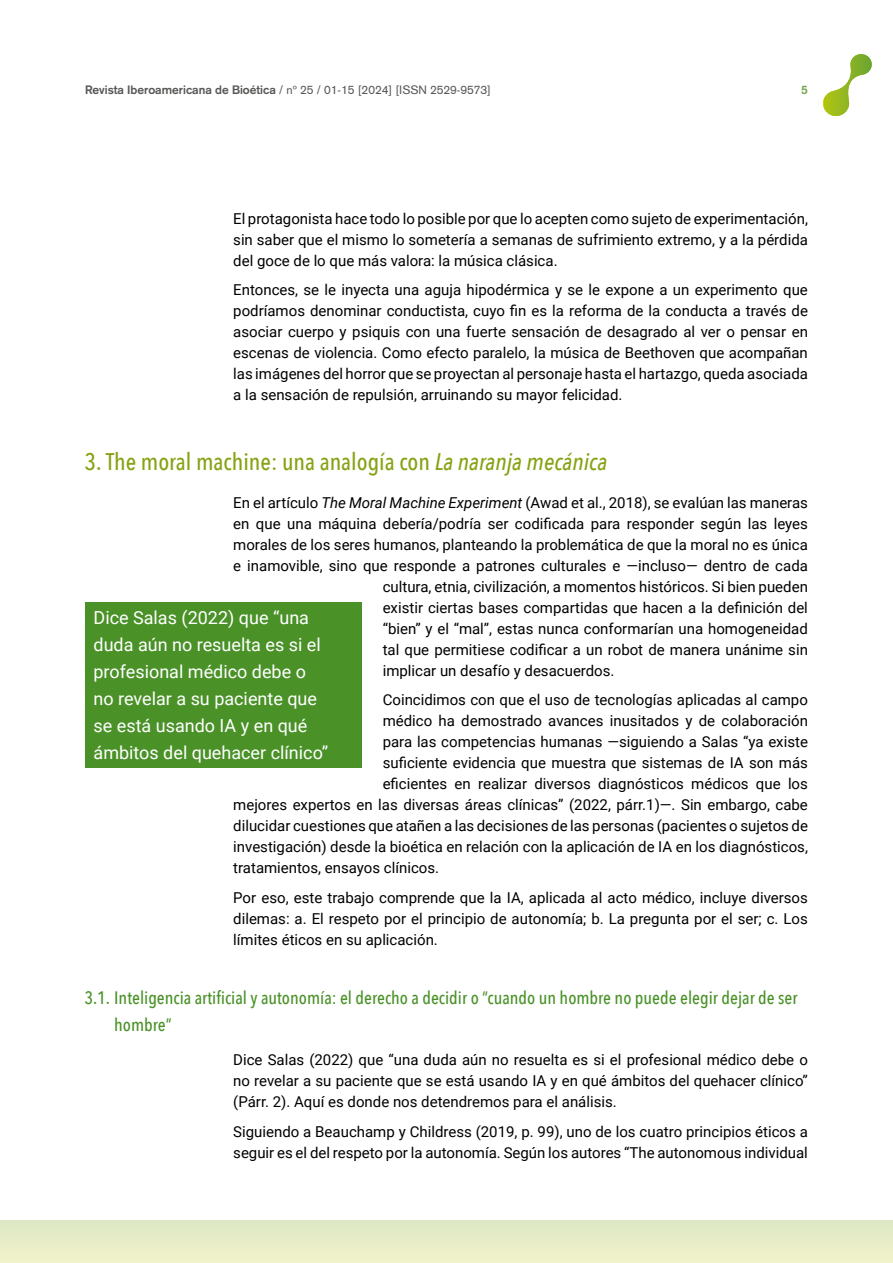
<style>
.page{position:relative;width:893px;height:1263px;background:#fff}
.page>*{position:absolute;margin:0;border:0;box-sizing:border-box;transform-origin:0 0}
.t1{font:500 24px "Avenir Next Condensed";color:#86a315}
.t2{font:18px/27px "Roboto";color:#fff}
.t3{font:500 18px/27px "Avenir Next Condensed";color:#4a9228}
.t4{font:15px/21px "Roboto";color:#000;text-align:justify}
.t5{font:12px "Akzidenz Grotesk";color:#575756}
.t6{font:700 12px "Akzidenz Grotesk";color:#74a54c}
.s1{font-weight:700}
.s2{font-style:italic}
</style>
<div class="page">
<div style="left:0;top:1220px;width:893px;height:43px;background:#e7edc8"></div>
<svg style="left:823px;top:54px;width:49px;height:62px"></svg>
<div style="left:85px;top:602px;width:276px;height:165px;background:#4a9228"></div>
<p class="t5" style="left:85px;top:83px;width:407px"><span class="s1">Revista Iberoamericana de Bioética</span> / nº 25 / 01-15 [2024] [ISSN 2529-9573]</p>
<p class="t6" style="left:801px;top:83px;width:8px">5</p>
<p class="t4" style="left:233px;top:207px;width:576px">El protagonista hace todo lo posible por que lo acepten como sujeto de experimentación, sin saber que el mismo lo sometería a semanas de sufrimiento extremo, y a la pérdida del goce de lo que más valora: la música clásica.</p>
<p class="t4" style="left:233px;top:279px;width:576px">Entonces, se le inyecta una aguja hipodérmica y se le expone a un experimento que podríamos denominar conductista, cuyo fin es la reforma de la conducta a través de asociar cuerpo y psiquis con una fuerte sensación de desagrado al ver o pensar en escenas de violencia. Como efecto paralelo, la música de Beethoven que acompañan las imágenes del horror que se proyectan al personaje hasta el hartazgo, queda asociada a la sensación de repulsión, arruinando su mayor felicidad.</p>
<h1 class="t1" style="left:84px;top:447px;width:524px">3. The moral machine: una analogía con <span class="s2">La naranja mecánica</span></h1>
<p class="t4" style="left:233px;top:491px;width:576px">En el artículo <span class="s2">The Moral Machine Experiment</span> (Awad et al., 2018), se evalúan las maneras</p>
<p class="t4" style="left:233px;top:512px;width:576px">en que una máquina debería/podría ser codificada para responder según las leyes</p>
<p class="t4" style="left:233px;top:533px;width:576px">morales de los seres humanos, planteando la problemática de que la moral no es única</p>
<p class="t4" style="left:233px;top:554px;width:576px">e inamovible, sino que responde a patrones culturales e —incluso— dentro de cada</p>
<p class="t4" style="left:383px;top:575px;width:427px">cultura, etnia, civilización, a momentos históricos. Si bien pueden</p>
<p class="t4" style="left:383px;top:596px;width:427px">existir ciertas bases compartidas que hacen a la definición del</p>
<p class="t4" style="left:383px;top:617px;width:427px">“bien” y el “mal”, estas nunca conformarían una homogeneidad</p>
<p class="t4" style="left:383px;top:638px;width:427px">tal que permitiese codificar a un robot de manera unánime sin</p>
<p class="t4" style="left:383px;top:659px;width:233px">implicar un desafío y desacuerdos.</p>
<p class="t4" style="left:383px;top:689px;width:427px">Coincidimos con que el uso de tecnologías aplicadas al campo</p>
<p class="t4" style="left:383px;top:710px;width:427px">médico ha demostrado avances inusitados y de colaboración</p>
<p class="t4" style="left:383px;top:731px;width:427px">para las competencias humanas —siguiendo a Salas “ya existe</p>
<p class="t4" style="left:383px;top:752px;width:427px">suficiente evidencia que muestra que sistemas de IA son más</p>
<p class="t4" style="left:383px;top:773px;width:427px">eficientes en realizar diversos diagnósticos médicos que los</p>
<p class="t4" style="left:233px;top:794px;width:576px">mejores expertos en las diversas áreas clínicas” (2022, párr.1)—. Sin embargo, cabe</p>
<p class="t4" style="left:233px;top:815px;width:576px">dilucidar cuestiones que atañen a las decisiones de las personas (pacientes o sujetos de</p>
<p class="t4" style="left:233px;top:836px;width:576px">investigación) desde la bioética en relación con la aplicación de IA en los diagnósticos,</p>
<p class="t4" style="left:233px;top:857px;width:207px">tratamientos, ensayos clínicos.</p>
<p class="t4" style="left:233px;top:887px;width:576px">Por eso, este trabajo comprende que la IA, aplicada al acto médico, incluye diversos dilemas: a. El respeto por el principio de autonomía; b. La pregunta por el ser; c. Los límites éticos en su aplicación.</p>
<p class="t2" style="left:94px;top:603px;width:236px">Dice Salas (2022) que “una duda aún no resuelta es si el profesional médico debe o no revelar a su paciente que se está usando IA y en qué ámbitos del quehacer clínico”</p>
<p class="t3" style="left:114px;top:984px;width:685px;text-indent:-30px">3.1. Inteligencia artificial y autonomía: el derecho a decidir o “cuando un hombre no puede elegir dejar de ser hombre”</p>
<p class="t4" style="left:233px;top:1049px;width:576px">Dice Salas (2022) que “una duda aún no resuelta es si el profesional médico debe o no revelar a su paciente que se está usando IA y en qué ámbitos del quehacer clínico” (Párr. 2). Aquí es donde nos detendremos para el análisis.</p>
<p class="t4" style="left:233px;top:1120px;width:576px">Siguiendo a Beauchamp y Childress (2019, p. 99), uno de los cuatro principios éticos a seguir es el del respeto por la autonomía. Según los autores “The autonomous individual</p>
</div>
